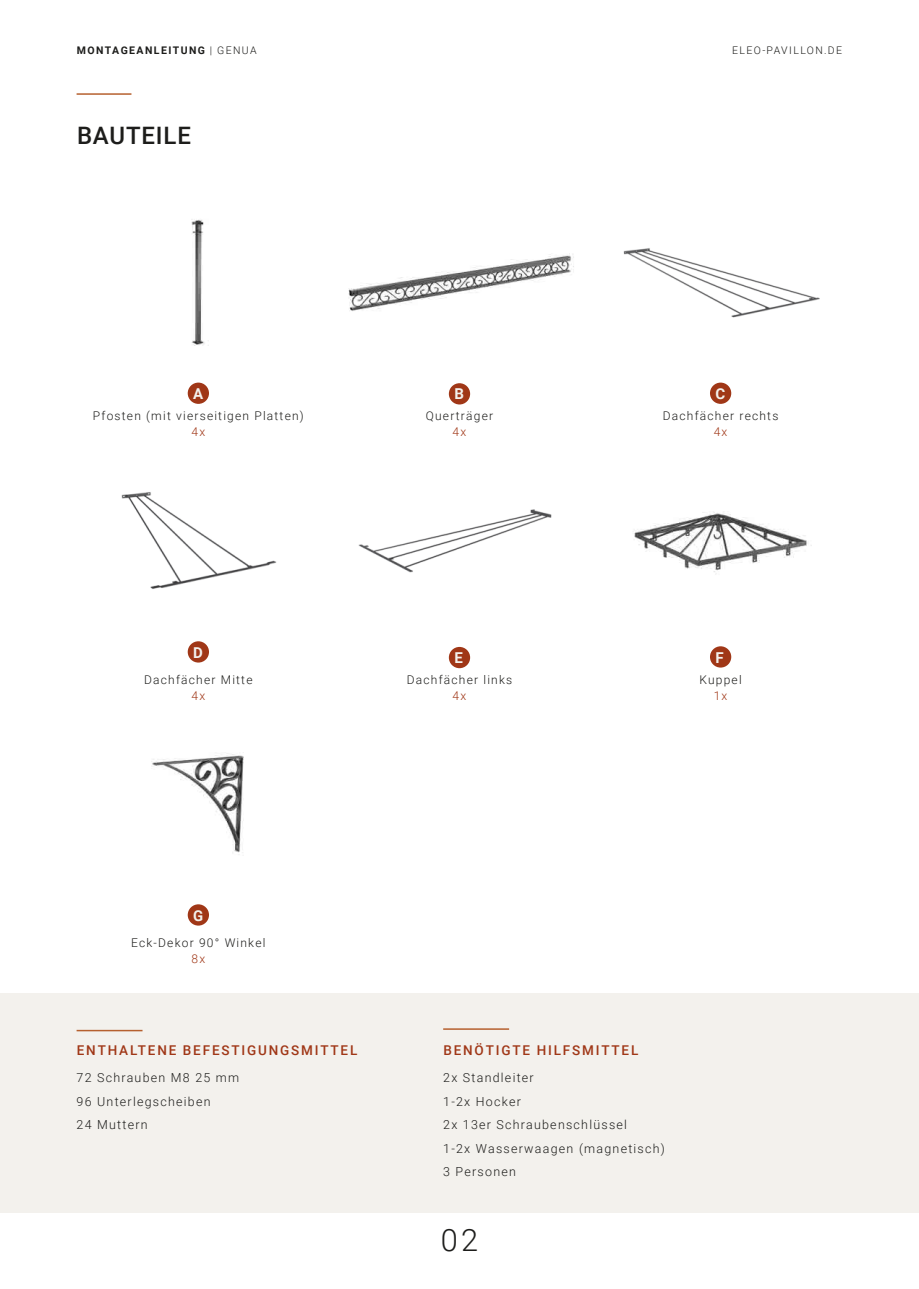
<style>
.page{position:relative;width:919px;height:1289px;background:#fff}
.page>*{position:absolute;margin:0;border:0;box-sizing:border-box;transform-origin:0 0}
.t1{font:300 30.75px "Roboto";color:#1d1d1b}
.t2{font:500 24px "Roboto";letter-spacing:.035em;color:#1d1d1b}
.Body_Text___V2_With{font:700 15px "Roboto";color:#f3f1ed}
.t3{font:500 13.5px "Roboto";letter-spacing:.135em;color:#a03717}
.t4{font:300 12.45px "Roboto";letter-spacing:.1em;color:#1d1d1b}
.t5{font:300 12px "Roboto";letter-spacing:.1em;color:#1d1d1b}
.t6{font:300 12px "Roboto";letter-spacing:.1em;color:#a03717}
.t7{font:700 10.5px "Roboto";letter-spacing:.135em;color:#1d1d1b}
.t8{font:300 10.5px "Roboto";letter-spacing:.135em;color:#1d1d1b}
.s1{font-weight:300}
</style>
<div class="page">
<div style="left:0;top:993px;width:918px;height:219px;background:#f3f1ed"></div>
<hr style="left:77px;top:93px;width:54px;height:2px;background:#b6602f">
<img style="left:191px;top:219px;width:18px;height:127px">
<img style="left:348px;top:253px;width:226px;height:58px">
<div style="left:188px;top:382px;width:21px;height:22px;background:#a03717;border-radius:50%"></div>
<div style="left:449px;top:383px;width:21px;height:21px;background:#a03717;border-radius:50%"></div>
<img style="left:623px;top:248px;width:197px;height:70px">
<div style="left:710px;top:382px;width:21px;height:22px;background:#a03717;border-radius:50%"></div>
<img style="left:121px;top:492px;width:156px;height:97px">
<div style="left:188px;top:641px;width:21px;height:21px;background:#a03717;border-radius:50%"></div>
<img style="left:358px;top:509px;width:194px;height:64px">
<div style="left:449px;top:647px;width:21px;height:21px;background:#a03717;border-radius:50%"></div>
<img style="left:634px;top:511px;width:178px;height:64px">
<div style="left:710px;top:646px;width:21px;height:21px;background:#a03717;border-radius:50%"></div>
<img style="left:151px;top:753px;width:93px;height:100px">
<div style="left:188px;top:904px;width:21px;height:21px;background:#a03717;border-radius:50%"></div>
<hr style="left:443px;top:1028px;width:66px;height:1px;background:#b6602f">
<hr style="left:77px;top:1029px;width:65px;height:2px;background:#b6602f">
<p class="t7" style="left:77px;top:43px;width:181px">MONTAGEANLEITUNG <span class="s1">| GENUA</span></p>
<p class="t8" style="left:732px;top:43px;width:111px">ELEO-PAVILLON.DE</p>
<p class="t2" style="left:77px;top:119px;width:115px">BAUTEILE</p>
<p class="Body_Text___V2_With" style="left:193px;top:383px;width:12px">A</p>
<p class="Body_Text___V2_With" style="left:454px;top:383px;width:11px">B</p>
<p class="Body_Text___V2_With" style="left:715px;top:383px;width:11px">C</p>
<p class="t5" style="left:93px;top:407px;width:212px">Pfosten (mit vierseitigen Platten)</p>
<p class="t5" style="left:426px;top:407px;width:69px">Querträger</p>
<p class="t5" style="left:662px;top:407px;width:117px">Dachfächer rechts</p>
<p class="t6" style="left:191px;top:423px;width:15px">4x</p>
<p class="t6" style="left:452px;top:423px;width:15px">4x</p>
<p class="t6" style="left:713px;top:423px;width:15px">4x</p>
<p class="Body_Text___V2_With" style="left:193px;top:641px;width:11px">D</p>
<p class="Body_Text___V2_With" style="left:454px;top:647px;width:10px">E</p>
<p class="Body_Text___V2_With" style="left:715px;top:646px;width:10px">F</p>
<p class="t5" style="left:144px;top:671px;width:110px">Dachfächer Mitte</p>
<p class="t5" style="left:407px;top:671px;width:107px">Dachfächer links</p>
<p class="t5" style="left:699px;top:671px;width:44px">Kuppel</p>
<p class="t6" style="left:191px;top:687px;width:15px">4x</p>
<p class="t6" style="left:452px;top:687px;width:15px">4x</p>
<p class="t6" style="left:713px;top:687px;width:15px">1x</p>
<p class="Body_Text___V2_With" style="left:193px;top:904px;width:12px">G</p>
<p class="t5" style="left:131px;top:934px;width:136px">Eck-Dekor 90° Winkel</p>
<p class="t6" style="left:191px;top:950px;width:15px">8x</p>
<p class="t3" style="left:77px;top:1040px;width:282px">ENTHALTENE BEFESTIGUNGSMITTEL</p>
<p class="t3" style="left:443px;top:1040px;width:196px">BENÖTIGTE HILFSMITTEL</p>
<p class="t4" style="left:77px;top:1069px;width:164px">72 Schrauben M8 25 mm</p>
<p class="t4" style="left:77px;top:1115px;width:73px">24 Muttern</p>
<p class="t4" style="left:77px;top:1092px;width:135px">96 Unterlegscheiben</p>
<p class="t4" style="left:443px;top:1069px;width:92px">2x Standleiter</p>
<p class="t4" style="left:443px;top:1115px;width:185px">2x 13er Schraubenschlüssel</p>
<p class="t4" style="left:443px;top:1162px;width:74px">3 Personen</p>
<p class="t4" style="left:443px;top:1092px;width:79px">1-2x Hocker</p>
<p class="t4" style="left:443px;top:1139px;width:223px">1-2x Wasserwaagen (magnetisch)</p>
<p class="t1" style="left:441px;top:1217px;width:39px">02</p>
</div>
